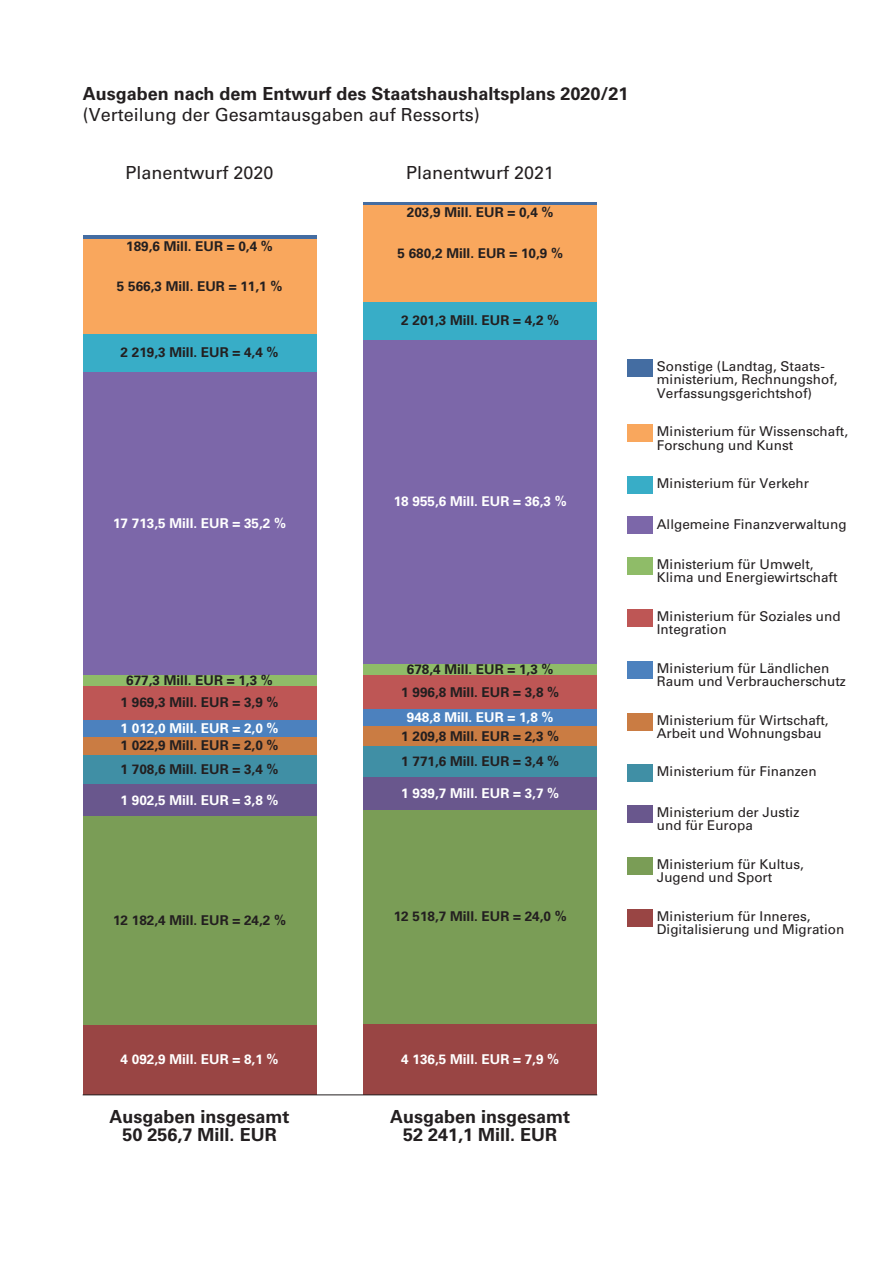
<style>
.page{position:relative;width:893px;height:1263px;background:#fff}
.page>*{position:absolute;margin:0;border:0;box-sizing:border-box;transform-origin:0 0}
.t1{font:700 18px/18px "Univers";color:#231f20;text-align:center}
.t2{font:18px "Univers";color:#231f20}
.t3{font:13.5px/13.5px "Univers";color:#231f20}
.t4{font:700 13.5px "Univers";color:#231f20}
.t5{font:700 13.5px "Univers";color:#fff}
</style>
<div class="page">
<hr style="left:363px;top:202px;width:234px;height:3px;background:#446da2">
<div style="left:363px;top:205px;width:234px;height:97px;background:#f9a75d"></div>
<div style="left:363px;top:302px;width:234px;height:38px;background:#38adc7"></div>
<div style="left:363px;top:340px;width:234px;height:324px;background:#7c67a9"></div>
<div style="left:363px;top:664px;width:234px;height:12px;background:#8fbc68"></div>
<div style="left:363px;top:676px;width:234px;height:34px;background:#be5655"></div>
<div style="left:363px;top:710px;width:234px;height:16px;background:#4c81be"></div>
<div style="left:363px;top:726px;width:234px;height:21px;background:#ca7c43"></div>
<div style="left:363px;top:747px;width:234px;height:30px;background:#408fa5"></div>
<div style="left:363px;top:777px;width:234px;height:33px;background:#69578d"></div>
<div style="left:363px;top:810px;width:234px;height:214px;background:#7a9d56"></div>
<div style="left:363px;top:1024px;width:234px;height:71px;background:#994544"></div>
<hr style="left:83px;top:236px;width:234px;height:3px;background:#446da2">
<div style="left:83px;top:239px;width:234px;height:95px;background:#f9a75d"></div>
<div style="left:83px;top:334px;width:234px;height:38px;background:#38adc7"></div>
<div style="left:83px;top:372px;width:234px;height:303px;background:#7c67a9"></div>
<div style="left:83px;top:675px;width:234px;height:11px;background:#8fbc68"></div>
<div style="left:83px;top:686px;width:234px;height:34px;background:#be5655"></div>
<div style="left:83px;top:720px;width:234px;height:17px;background:#4c81be"></div>
<div style="left:83px;top:737px;width:234px;height:18px;background:#ca7c43"></div>
<div style="left:83px;top:755px;width:234px;height:29px;background:#408fa5"></div>
<div style="left:83px;top:784px;width:234px;height:33px;background:#69578d"></div>
<div style="left:83px;top:817px;width:234px;height:208px;background:#7a9d56"></div>
<div style="left:83px;top:1025px;width:234px;height:70px;background:#994544"></div>
<hr style="left:83px;top:1094px;width:514px;height:1px;background:#231f20">
<div style="left:627px;top:661px;width:26px;height:17px;background:#4c81be"></div>
<div style="left:627px;top:557px;width:26px;height:17px;background:#8fbc68"></div>
<div style="left:627px;top:609px;width:26px;height:17px;background:#be5655"></div>
<div style="left:627px;top:517px;width:26px;height:17px;background:#7c67a9"></div>
<div style="left:627px;top:476px;width:26px;height:17px;background:#38adc7"></div>
<div style="left:627px;top:424px;width:26px;height:18px;background:#f9a75d"></div>
<div style="left:627px;top:359px;width:26px;height:17px;background:#446da2"></div>
<div style="left:627px;top:909px;width:26px;height:17px;background:#994544"></div>
<div style="left:627px;top:805px;width:26px;height:17px;background:#69578d"></div>
<div style="left:627px;top:857px;width:26px;height:17px;background:#7a9d56"></div>
<div style="left:627px;top:765px;width:26px;height:17px;background:#408fa5"></div>
<div style="left:627px;top:713px;width:26px;height:17px;background:#ca7c43"></div>
<h1 class="t1" style="left:83px;top:85px;width:547px">Ausgaben nach dem Entwurf des Staatshaushaltsplans 2020/21</h1>
<h1 class="t2" style="left:83px;top:104px;width:399px">(Verteilung der Gesamtausgaben auf Ressorts)</h1>
<h1 class="t2" style="left:126px;top:162px;width:150px">Planentwurf 2020</h1>
<p class="t4" style="left:126px;top:238px;width:148px">189,6 Mill. EUR = 0,4 %</p>
<p class="t4" style="left:117px;top:278px;width:167px">5 566,3 Mill. EUR = 11,1 %</p>
<p class="t4" style="left:121px;top:345px;width:159px">2 219,3 Mill. EUR = 4,4 %</p>
<p class="t5" style="left:113px;top:515px;width:174px">17 713,5 Mill. EUR = 35,2 %</p>
<p class="t4" style="left:126px;top:672px;width:148px">677,3 Mill. EUR = 1,3 %</p>
<p class="t4" style="left:121px;top:695px;width:159px">1 969,3 Mill. EUR = 3,9 %</p>
<p class="t5" style="left:121px;top:720px;width:159px">1 012,0 Mill. EUR = 2,0 %</p>
<p class="t4" style="left:121px;top:738px;width:159px">1 022,9 Mill. EUR = 2,0 %</p>
<p class="t4" style="left:121px;top:761px;width:159px">1 708,6 Mill. EUR = 3,4 %</p>
<p class="t5" style="left:121px;top:792px;width:159px">1 902,5 Mill. EUR = 3,8 %</p>
<h1 class="t2" style="left:406px;top:162px;width:150px">Planentwurf 2021</h1>
<p class="t4" style="left:407px;top:205px;width:148px">203,9 Mill. EUR = 0,4 %</p>
<p class="t4" style="left:398px;top:245px;width:167px">5 680,2 Mill. EUR = 10,9 %</p>
<p class="t4" style="left:401px;top:313px;width:159px">2 201,3 Mill. EUR = 4,2 %</p>
<p class="t5" style="left:394px;top:493px;width:174px">18 955,6 Mill. EUR = 36,3 %</p>
<p class="t4" style="left:407px;top:661px;width:148px">678,4 Mill. EUR = 1,3 %</p>
<p class="t4" style="left:401px;top:684px;width:159px">1 996,8 Mill. EUR = 3,8 %</p>
<p class="t5" style="left:407px;top:709px;width:148px">948,8 Mill. EUR = 1,8 %</p>
<p class="t4" style="left:401px;top:728px;width:159px">1 209,8 Mill. EUR = 2,3 %</p>
<p class="t4" style="left:401px;top:753px;width:159px">1 771,6 Mill. EUR = 3,4 %</p>
<p class="t5" style="left:401px;top:785px;width:159px">1 939,7 Mill. EUR = 3,7 %</p>
<p class="t4" style="left:113px;top:912px;width:174px">12 182,4 Mill. EUR = 24,2 %</p>
<p class="t4" style="left:394px;top:908px;width:174px">12 518,7 Mill. EUR = 24,0 %</p>
<p class="t3" style="left:657px;top:359px;width:182px">Sonstige (Landtag, Staats&shy;ministerium, Rechnungshof,<br>Verfassungsgerichtshof)</p>
<p class="t3" style="left:657px;top:425px;width:193px">Ministerium für Wissenschaft,<br>Forschung und Kunst</p>
<p class="t3" style="left:657px;top:477px;width:154px">Ministerium für Verkehr</p>
<p class="t3" style="left:657px;top:517px;width:191px">Allgemeine Finanzverwaltung</p>
<p class="t3" style="left:657px;top:557px;width:182px">Ministerium für Umwelt,<br>Klima und Energiewirtschaft</p>
<p class="t3" style="left:657px;top:609px;width:185px">Ministerium für Soziales und<br>Integration</p>
<p class="t3" style="left:657px;top:661px;width:191px">Ministerium für Ländlichen<br>Raum und Verbraucherschutz</p>
<p class="t3" style="left:657px;top:713px;width:173px">Ministerium für Wirtschaft,<br>Arbeit und Wohnungsbau</p>
<p class="t3" style="left:657px;top:765px;width:161px">Ministerium für Finanzen</p>
<p class="t3" style="left:657px;top:805px;width:144px">Ministerium der Justiz und für Europa</p>
<p class="t3" style="left:657px;top:857px;width:149px">Ministerium für Kultus,<br>Jugend und Sport</p>
<p class="t3" style="left:657px;top:909px;width:189px">Ministerium für Inneres,<br>Digitalisierung und Migration</p>
<p class="t5" style="left:121px;top:1051px;width:159px">4 092,9 Mill. EUR = 8,1 %</p>
<p class="t5" style="left:401px;top:1051px;width:159px">4 136,5 Mill. EUR = 7,9 %</p>
<h1 class="t1" style="left:110px;top:1108px;width:182px">Ausgaben insgesamt<br>50 256,7 Mill. EUR</h1>
<h1 class="t1" style="left:390px;top:1108px;width:182px">Ausgaben insgesamt<br>52 241,1 Mill. EUR</h1>
</div>
